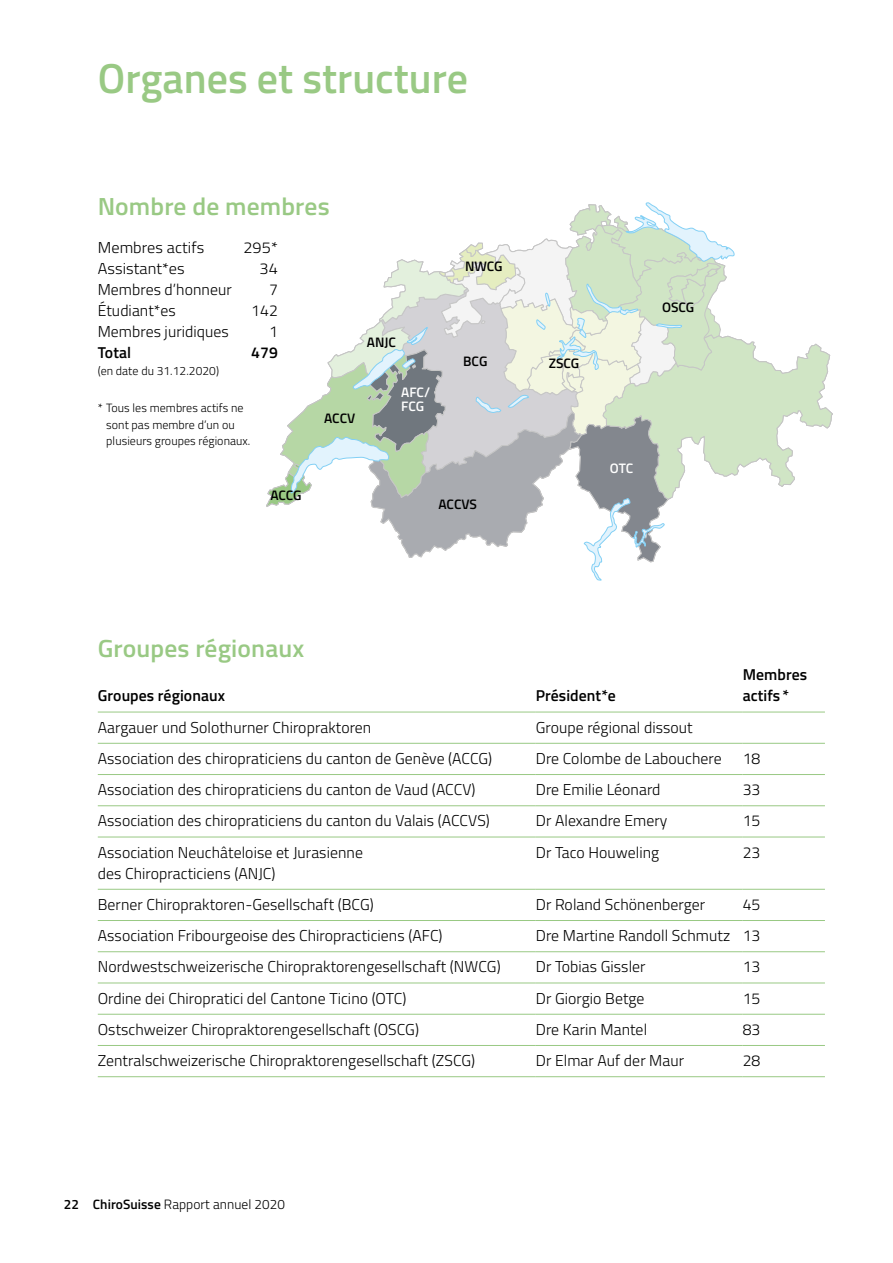
<style>
.page{position:relative;width:893px;height:1263px;background:#fff}
.page>*{position:absolute;margin:0;border:0;box-sizing:border-box;transform-origin:0 0}
.t1{font:600 42px "Titillium Web";color:#99c984}
.t2{font:600 24.75px "Titillium Web";letter-spacing:.005em;color:#99c984}
.t3{font:300 15.75px/21px "Titillium Web";letter-spacing:.005em;color:#000}
.t4{font:600 15.75px/21px "Titillium Web";letter-spacing:.005em;color:#000}
.t5{font:600 13.65px "Titillium Web";letter-spacing:-.005em;color:#000}
.t6{font:600 13.65px/13.6px "Titillium Web";letter-spacing:-.005em;color:#fff}
.t7{font:300 13.5px "Titillium Web";letter-spacing:.005em;color:#000}
.t8{font:300 12px/16.5px "Titillium Web";letter-spacing:.005em;color:#000}
.s1{font-weight:600}
</style>
<div class="page">
<svg style="left:266px;top:202px;width:567px;height:379px"></svg>
<hr style="left:98px;top:712px;width:438px;height:1px;background:#99c984">
<hr style="left:536px;top:712px;width:207px;height:1px;background:#99c984">
<hr style="left:743px;top:712px;width:82px;height:1px;background:#99c984">
<hr style="left:98px;top:743px;width:438px;height:1px;background:#99c984">
<hr style="left:536px;top:743px;width:207px;height:1px;background:#99c984">
<hr style="left:743px;top:743px;width:82px;height:1px;background:#99c984">
<hr style="left:98px;top:774px;width:438px;height:1px;background:#99c984">
<hr style="left:536px;top:774px;width:207px;height:1px;background:#99c984">
<hr style="left:743px;top:774px;width:82px;height:1px;background:#99c984">
<hr style="left:98px;top:805px;width:438px;height:1px;background:#99c984">
<hr style="left:536px;top:805px;width:207px;height:1px;background:#99c984">
<hr style="left:743px;top:805px;width:82px;height:1px;background:#99c984">
<hr style="left:98px;top:837px;width:438px;height:1px;background:#99c984">
<hr style="left:536px;top:837px;width:207px;height:1px;background:#99c984">
<hr style="left:743px;top:837px;width:82px;height:1px;background:#99c984">
<hr style="left:98px;top:889px;width:438px;height:1px;background:#99c984">
<hr style="left:536px;top:889px;width:207px;height:1px;background:#99c984">
<hr style="left:743px;top:889px;width:82px;height:1px;background:#99c984">
<hr style="left:98px;top:920px;width:438px;height:1px;background:#99c984">
<hr style="left:536px;top:920px;width:207px;height:1px;background:#99c984">
<hr style="left:743px;top:920px;width:82px;height:1px;background:#99c984">
<hr style="left:98px;top:951px;width:438px;height:1px;background:#99c984">
<hr style="left:536px;top:951px;width:207px;height:1px;background:#99c984">
<hr style="left:743px;top:951px;width:82px;height:1px;background:#99c984">
<hr style="left:98px;top:982px;width:438px;height:1px;background:#99c984">
<hr style="left:536px;top:982px;width:207px;height:1px;background:#99c984">
<hr style="left:743px;top:982px;width:82px;height:1px;background:#99c984">
<hr style="left:98px;top:1014px;width:438px;height:1px;background:#99c984">
<hr style="left:536px;top:1014px;width:207px;height:1px;background:#99c984">
<hr style="left:743px;top:1014px;width:82px;height:1px;background:#99c984">
<hr style="left:98px;top:1045px;width:438px;height:1px;background:#99c984">
<hr style="left:536px;top:1045px;width:207px;height:1px;background:#99c984">
<hr style="left:743px;top:1045px;width:82px;height:1px;background:#99c984">
<hr style="left:98px;top:1076px;width:438px;height:1px;background:#99c984">
<hr style="left:536px;top:1076px;width:207px;height:1px;background:#99c984">
<hr style="left:743px;top:1076px;width:82px;height:1px;background:#99c984">
<h1 class="t1" style="left:98px;top:46px;width:372px">Organes et structure</h1>
<h2 class="t2" style="left:98px;top:188px;width:233px">Nombre de membres</h2>
<p class="t3" style="left:98px;top:236px;width:108px">Membres actifs</p>
<p class="t3" style="left:243px;top:236px;width:36px">295*</p>
<p class="t3" style="left:98px;top:257px;width:88px">Assistant*es</p>
<p class="t3" style="left:260px;top:257px;width:20px">34</p>
<p class="t3" style="left:98px;top:278px;width:136px">Membres d’honneur</p>
<p class="t3" style="left:269px;top:278px;width:10px">7</p>
<p class="t3" style="left:98px;top:299px;width:79px">Étudiant*es</p>
<p class="t3" style="left:251px;top:299px;width:28px">142</p>
<p class="t3" style="left:98px;top:320px;width:132px">Membres juridiques</p>
<p class="t3" style="left:269px;top:320px;width:10px">1</p>
<p class="t4" style="left:98px;top:341px;width:35px">Total</p>
<p class="t4" style="left:251px;top:341px;width:28px">479</p>
<p class="t8" style="left:98px;top:362px;width:123px">(en date du 31.12.2020)</p>
<p class="t8" style="left:106px;top:399px;width:146px;text-indent:-9px">* Tous les membres actifs ne sont pas membre d’un ou plusieurs groupes régionaux.</p>
<p class="t5" style="left:324px;top:408px;width:33px">ACCV</p>
<p class="t5" style="left:367px;top:332px;width:31px">ANJC</p>
<p class="t6" style="left:401px;top:385px;width:30px">AFC/<br>FCG</p>
<p class="t5" style="left:465px;top:255px;width:39px">NWCG</p>
<p class="t5" style="left:463px;top:351px;width:26px">BCG</p>
<p class="t5" style="left:270px;top:485px;width:33px">ACCG</p>
<p class="t5" style="left:438px;top:494px;width:40px">ACCVS</p>
<p class="t5" style="left:549px;top:353px;width:32px">ZSCG</p>
<p class="t5" style="left:662px;top:296px;width:34px">OSCG</p>
<p class="t6" style="left:610px;top:461px;width:25px">OTC</p>
<h2 class="t2" style="left:98px;top:629px;width:208px">Groupes régionaux</h2>
<p class="t4" style="left:98px;top:685px;width:129px">Groupes régionaux</p>
<p class="t4" style="left:536px;top:685px;width:82px">Président*e</p>
<p class="t4" style="left:743px;top:664px;width:66px">Membres actifs *</p>
<p class="t3" style="left:98px;top:716px;width:275px">Aargauer und Solothurner Chiropraktoren</p>
<p class="t3" style="left:536px;top:716px;width:158px">Groupe régional dissout</p>
<p class="t3" style="left:98px;top:747px;width:396px">Association des chiropraticiens du canton de Genève (ACCG)</p>
<p class="t3" style="left:536px;top:747px;width:187px">Dre Colombe de Labouchere</p>
<p class="t3" style="left:743px;top:747px;width:19px">18</p>
<p class="t3" style="left:98px;top:778px;width:379px">Association des chiropraticiens du canton de Vaud (ACCV)</p>
<p class="t3" style="left:536px;top:778px;width:126px">Dre Emilie Léonard</p>
<p class="t3" style="left:743px;top:778px;width:19px">33</p>
<p class="t3" style="left:98px;top:809px;width:394px">Association des chiropraticiens du canton du Valais (ACCVS)</p>
<p class="t3" style="left:536px;top:809px;width:133px">Dr Alexandre Emery</p>
<p class="t3" style="left:743px;top:809px;width:19px">15</p>
<p class="t3" style="left:98px;top:841px;width:267px">Association Neuchâteloise et Jurasienne des Chiropracticiens (ANJC)</p>
<p class="t3" style="left:536px;top:841px;width:125px">Dr Taco Houweling</p>
<p class="t3" style="left:743px;top:841px;width:19px">23</p>
<p class="t3" style="left:98px;top:893px;width:278px">Berner Chiropraktoren-Gesellschaft (BCG)</p>
<p class="t3" style="left:536px;top:893px;width:171px">Dr Roland Schönenberger</p>
<p class="t3" style="left:743px;top:893px;width:19px">45</p>
<p class="t3" style="left:98px;top:924px;width:346px">Association Fribourgeoise des Chiropracticiens (AFC)</p>
<p class="t3" style="left:536px;top:924px;width:226px">Dre Martine Randoll Schmutz 13</p>
<p class="t3" style="left:98px;top:955px;width:404px">Nordwestschweizerische Chiropraktorengesellschaft (NWCG)</p>
<p class="t3" style="left:536px;top:955px;width:111px">Dr Tobias Gissler</p>
<p class="t3" style="left:743px;top:955px;width:19px">13</p>
<p class="t3" style="left:98px;top:987px;width:310px">Ordine dei Chiropratici del Cantone Ticino (OTC)</p>
<p class="t3" style="left:536px;top:987px;width:110px">Dr Giorgio Betge</p>
<p class="t3" style="left:743px;top:987px;width:19px">15</p>
<p class="t3" style="left:98px;top:1018px;width:323px">Ostschweizer Chiropraktorengesellschaft (OSCG)</p>
<p class="t3" style="left:536px;top:1018px;width:113px">Dre Karin Mantel</p>
<p class="t3" style="left:743px;top:1018px;width:19px">83</p>
<p class="t3" style="left:98px;top:1049px;width:379px">Zentralschweizerische Chiropraktorengesellschaft (ZSCG)</p>
<p class="t3" style="left:536px;top:1049px;width:150px">Dr Elmar Auf der Maur</p>
<p class="t3" style="left:743px;top:1049px;width:19px">28</p>
<p class="t7" style="left:64px;top:1194px;width:223px"><span class="s1">22 ChiroSuisse</span> Rapport annuel 2020</p>
</div>
